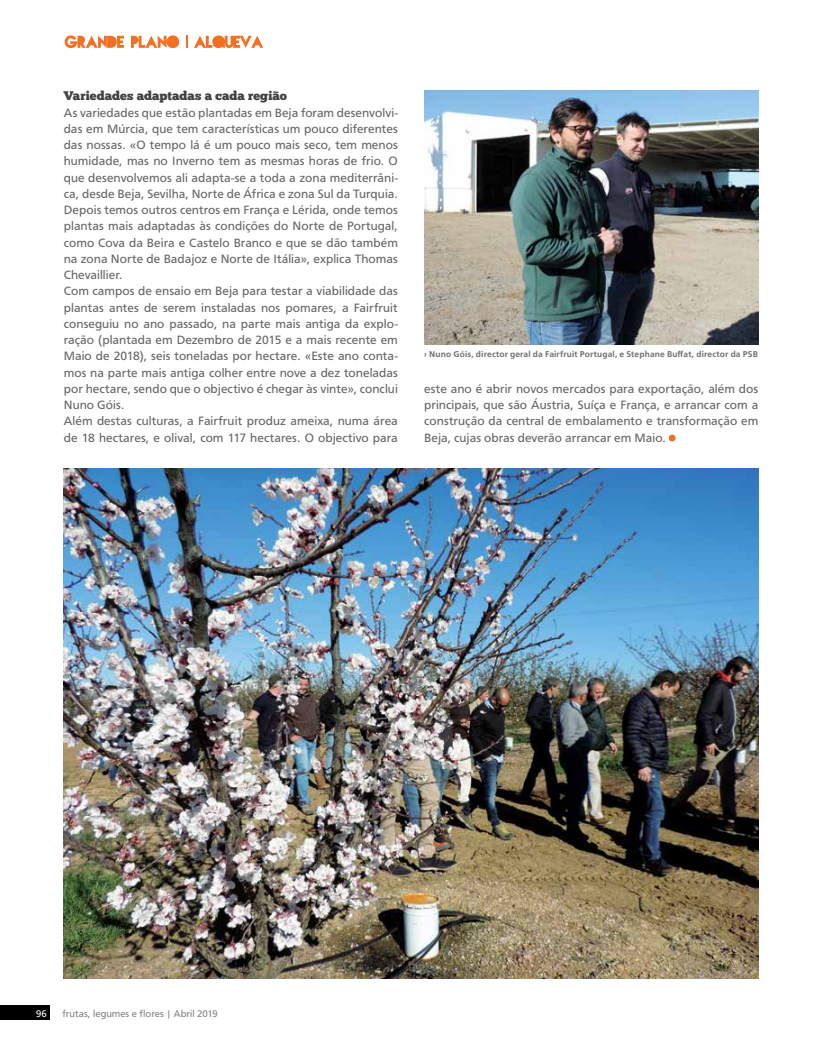
<style>
.page{position:relative;width:815px;height:1053px;background:#fff}
.page>*{position:absolute;margin:0;border:0;box-sizing:border-box;transform-origin:0 0}
.t1{font:12.5px/16.2px "Carto Gothic Std";letter-spacing:.005em;color:#636466}
.t2{font:12.5px "Chunk Five";color:#414042}
.t3{font:10px "Carto Gothic Std";color:#808285}
.t4{font:10px "Carto Gothic Std";color:#fff}
.t5{font:700 8.75px "Carto Gothic Std";letter-spacing:.02em;color:#6d6e71}
</style>
<div class="page">
<div style="left:0;top:1005px;width:50px;height:14px;background:#000"></div>
<svg style="left:65px;top:35px;width:114px;height:13px"></svg>
<div style="left:669px;top:434px;width:7px;height:7px;background:#f36f21;border-radius:50%"></div>
<img style="left:64px;top:468px;width:694px;height:510px">
<img style="left:424px;top:91px;width:334px;height:253px">
<svg style="left:194px;top:35px;width:69px;height:13px"></svg>
<svg style="left:186px;top:35px;width:2px;height:13px"></svg>
<p class="t2" style="left:64px;top:89px;width:225px">Variedades adaptadas a cada região</p>
<p class="t1" style="left:64px;top:104px;width:336px">As variedades que estão plantadas em Beja foram desenvolvi&shy;das em Múrcia, que tem características um pouco diferentes das nossas. «O tempo lá é um pouco mais seco, tem menos humidade, mas no Inverno tem as mesmas horas de frio. O que desenvolvemos ali adapta-se a toda a zona mediterrâni&shy;ca, desde Beja, Sevilha, Norte de África e zona Sul da Turquia.<br>Depois temos outros centros em França e Lérida, onde temos plantas mais adaptadas às condições do Norte de Portugal, como Cova da Beira e Castelo Branco e que se dão também na zona Norte de Badajoz e Norte de Itália», explica Thomas Chevaillier.<br>Com campos de ensaio em Beja para testar a viabilidade das plantas antes de serem instaladas nos pomares, a Fairfruit conseguiu no ano passado, na parte mais antiga da explo&shy;ração (plantada em Dezembro de 2015 e a mais recente em Maio de 2018), seis toneladas por hectare. «Este ano conta&shy;mos na parte mais antiga colher entre nove a dez toneladas por hectare, sendo que o objectivo é chegar às vinte», conclui Nuno Góis.<br>Além destas culturas, a Fairfruit produz ameixa, numa área de 18 hectares, e olival, com 117 hectares. O objectivo para</p>
<p class="t5" style="left:424px;top:349px;width:335px">› Nuno Góis, director geral da Fairfruit Portugal, e Stephane Buffat, director da PSB</p>
<p class="t1" style="left:424px;top:380px;width:336px;text-align:justify">este ano é abrir novos mercados para exportação, além dos principais, que são Áustria, Suíça e França, e arrancar com a construção da central de embalamento e transformação em Beja, cujas obras deverão arrancar em Maio.</p>
<p class="t4" style="left:36px;top:1007px;width:12px">96</p>
<p class="t3" style="left:62px;top:1007px;width:157px">frutas, legumes e flores | Abril 2019</p>
</div>
